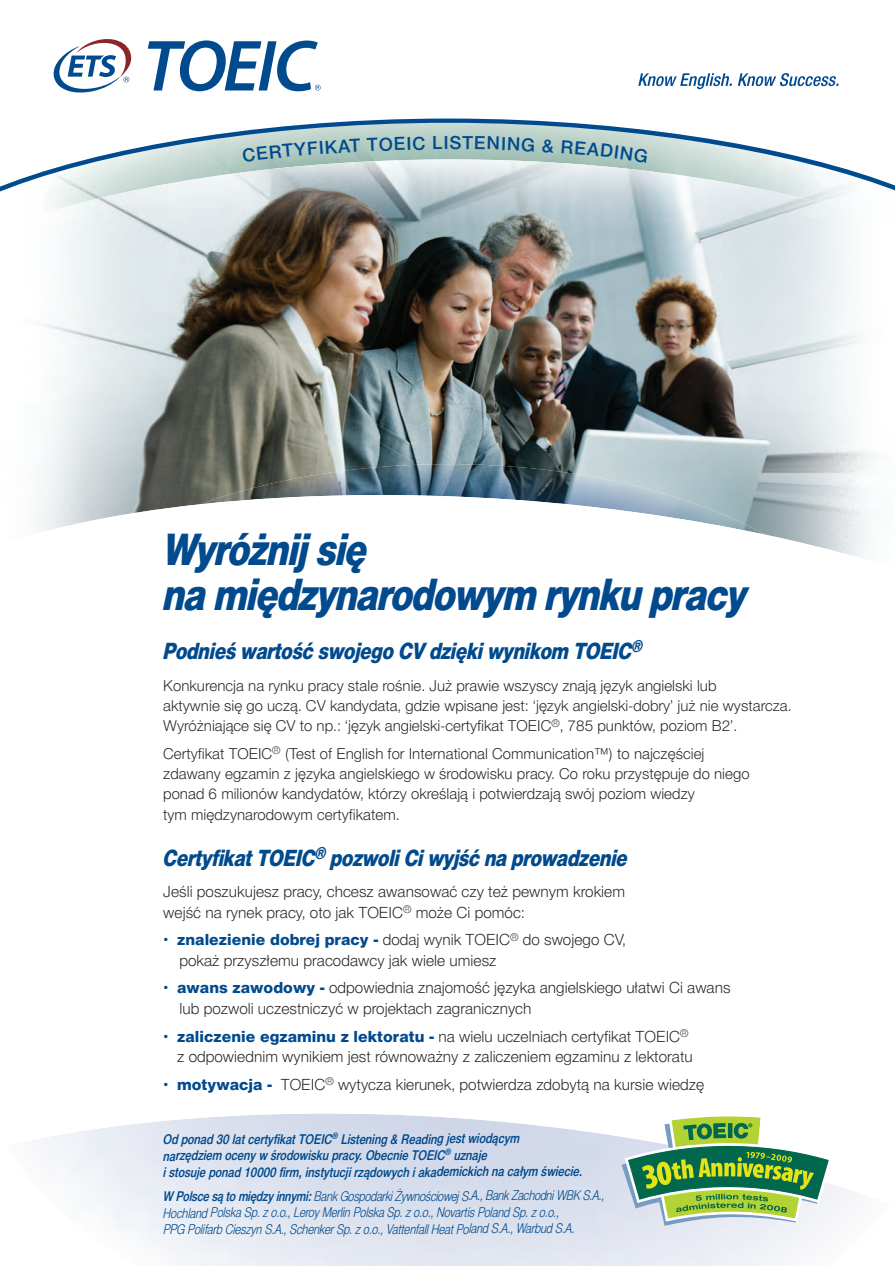
<style>
.page{position:relative;width:895px;height:1266px;background:#fff}
.page>*{position:absolute;margin:0;border:0;box-sizing:border-box;transform-origin:0 0}
.t1{font:italic 43.5px/45px "Switzer C Cnd EFN Heavy";letter-spacing:-.02em;color:#004a8d}
.t2{font:italic 22.5px "Switzer C Cnd EFN Heavy";letter-spacing:-.01em;color:#004a8d}
.t3{font:18px "Switzer CEFN Medium";color:#004a8d}
.t4{font:15.3px/20.2px "Switzer CEFN Light";color:#231f20}
.t5{font:15px/20.2px "Switzer CEFN Light";color:#231f20}
.t6{font:italic 13.5px/16.6px "Switzer C Cnd EFN Light";color:#004a8d}
.t7{font:italic 13.5px/16.5px "Switzer C Cnd EFN Medium";letter-spacing:.005em;color:#004a8d}
.s1{font-size:15.3px}
.s2{font-family:"Helvetica Neue";color:#004a8d}
.s3{font-family:"Switzer CEFN Heavy";color:#004a8d}
.s4{font-family:"Switzer C Cnd EFN Medium"}
</style>
<div class="page">
<img style="left:41px;top:204px;width:836px;height:280px">
<img style="left:200px;top:464px;width:565px;height:20px">
<svg style="left:38px;top:484px;width:831px;height:74px"></svg>
<img style="left:41px;top:204px;width:781px;height:9px">
<svg style="left:0;top:119px;width:894px;height:85px"></svg>
<svg style="left:638px;top:73px;width:93px;height:16px"></svg>
<svg style="left:737px;top:73px;width:101px;height:13px"></svg>
<svg style="left:620px;top:1116px;width:216px;height:114px"></svg>
<svg style="left:16px;top:39px;width:409px;height:128px"></svg>
<svg style="left:462px;top:136px;width:72px;height:16px"></svg>
<svg style="left:542px;top:139px;width:12px;height:14px"></svg>
<svg style="left:561px;top:140px;width:86px;height:23px;background:#b2cbc2"></svg>
<p class="t3" style="left:432px;top:136px;width:31px">LIS</p>
<h1 class="t1" style="left:163px;top:530px;width:585px">Wyróżnij się<br>na międzynarodowym rynku pracy</h1>
<h2 class="t2" style="left:163px;top:643px;width:480px">Podnieś wartość swojego CV dzięki wynikom TOEIC<sup>®</sup></h2>
<p class="t5" style="left:163px;top:676px;width:629px">Konkurencja na rynku pracy stale rośnie. Już prawie wszyscy znają język angielski lub<br>aktywnie się go uczą. CV kandydata, gdzie wpisane jest: ‘język angielski-dobry’ już nie wystarcza.<br>Wyróżniające się CV to np.: ‘język angielski-certyfikat TOEIC<sup>®</sup>, 785 punktów, poziom B2’.</p>
<p class="t5" style="left:163px;top:744px;width:588px">Certyfikat TOEIC<sup>®</sup> (Test of English for International Communication™) to najczęściej zdawany egzamin z języka angielskiego w środowisku pracy. Co roku przystępuje do niego ponad 6 milionów kandydatów, którzy określają i potwierdzają swój poziom wiedzy<br>tym międzynarodowym certyfikatem<span class="s1">.</span></p>
<h2 class="t2" style="left:163px;top:849px;width:465px">Certyfikat TOEIC<sup>®</sup> pozwoli Ci wyjść na prowadzenie</h2>
<p class="t4" style="left:163px;top:883px;width:463px">Jeśli poszukujesz pracy, chcesz awansować czy też pewnym krokiem wejść na rynek pracy, oto jak TOEIC<sup>®</sup> może Ci pomóc:</p>
<p class="t4" style="left:179px;top:931px;width:448px;text-indent:-16px"><span class="s2">•</span> <span class="s3">znalezienie dobrej pracy -</span> dodaj wynik TOEIC<sup>®</sup> do swojego CV, pokaż przyszłemu pracodawcy jak wiele umiesz</p>
<p class="t4" style="left:179px;top:979px;width:552px;text-indent:-16px"><span class="s2">•</span> <span class="s3">awans zawodowy -</span> odpowiednia znajomość języka angielskiego ułatwi Ci awans lub pozwoli uczestniczyć w projektach zagranicznych</p>
<p class="t4" style="left:163px;top:1027px;width:531px;text-align:right"><span class="s2">•</span> <span class="s3">zaliczenie egzaminu z lektoratu -</span> na wielu uczelniach certyfikat TOEIC<sup>® </sup>z odpowiednim wynikiem jest równoważny z zaliczeniem egzaminu z lektoratu</p>
<p class="t4" style="left:163px;top:1075px;width:542px"><span class="s2">•</span> <span class="s3">motywacja -</span> TOEIC<sup>®</sup> wytycza kierunek, potwierdza zdobytą na kursie wiedzę</p>
<p class="t7" style="left:163px;top:1132px;width:421px">Od ponad 30 lat certyfikat TOEIC<sup>®</sup> Listening &amp; Reading jest wiodącym<br>narzędziem oceny w środowisku pracy. Obecnie TOEIC<sup>®</sup> uznaje<br>i stosuje ponad 10000 firm, instytucji rządowych i akademickich na całym świecie.</p>
<p class="t6" style="left:163px;top:1188px;width:442px"><span class="s4">W Polsce są to między innymi:</span> Bank Gospodarki Żywnościowej S.A., Bank Zachodni WBK S.A.,<br>Hochland Polska Sp. z o.o., Leroy Merlin Polska Sp. z o.o., Novartis Poland Sp. z o.o.,<br>PPG Polifarb Cieszyn S.A., Schenker Sp. z o.o., Vattenfall Heat Poland S.A., Warbud S.A.</p>
</div>
